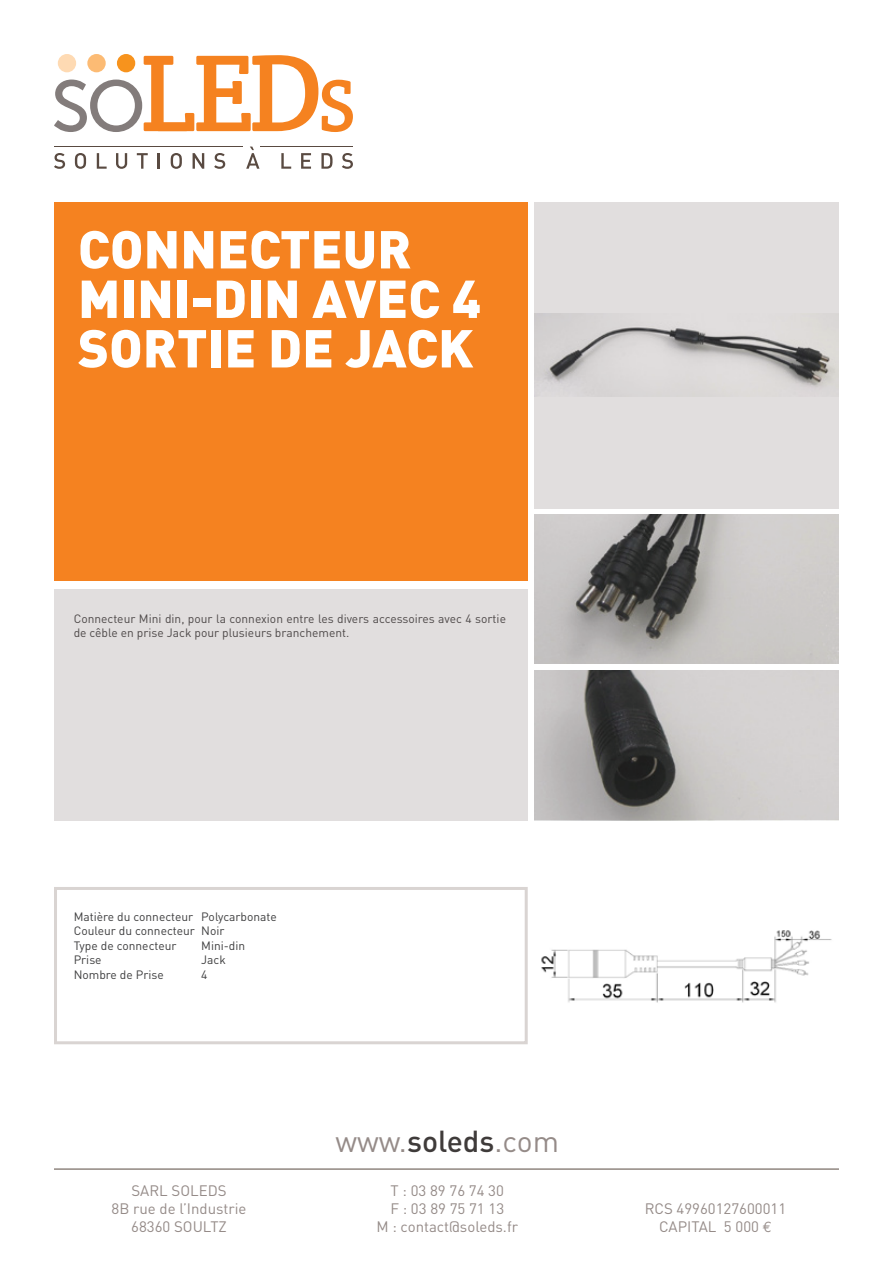
<style>
.page{position:relative;width:893px;height:1263px;background:#fff}
.page>*{position:absolute;margin:0;border:0;box-sizing:border-box;transform-origin:0 0}
.t1{font:900 52.5px/49.5px "DIN";color:#fff}
.t2{font:30px "DIN";color:#958b88}
.t3{font:15px/18px "DIN";color:#958b88;text-align:center}
.t4{font:12px/14.4px "DIN";color:#4e4949}
.t5{font:12px/14.4px "DIN";color:#3e3e3f}
.s1{font-weight:500;color:#3f3b3a}
.s2{font-family:"Euro Mono"}
</style>
<div class="page">
<div style="left:534px;top:202px;width:305px;height:306px;background:#e1dede"></div>
<svg style="left:54px;top:55px;width:299px;height:77px"></svg>
<div style="left:117px;top:54px;width:18px;height:18px;background:#f7931d;border-radius:50%"></div>
<div style="left:87px;top:54px;width:19px;height:18px;background:#fcbb74;border-radius:50%"></div>
<div style="left:58px;top:54px;width:18px;height:18px;background:#fedab3;border-radius:50%"></div>
<svg style="left:54px;top:153px;width:11px;height:16px"></svg>
<svg style="left:75px;top:153px;width:11px;height:16px"></svg>
<svg style="left:97px;top:153px;width:10px;height:16px"></svg>
<svg style="left:116px;top:153px;width:11px;height:16px"></svg>
<svg style="left:137px;top:153px;width:11px;height:16px"></svg>
<svg style="left:158px;top:153px;width:2px;height:16px"></svg>
<svg style="left:171px;top:153px;width:11px;height:16px"></svg>
<svg style="left:193px;top:153px;width:11px;height:16px"></svg>
<svg style="left:214px;top:153px;width:11px;height:16px"></svg>
<svg style="left:246px;top:147px;width:13px;height:22px"></svg>
<svg style="left:281px;top:153px;width:10px;height:16px"></svg>
<svg style="left:301px;top:153px;width:10px;height:16px"></svg>
<svg style="left:321px;top:153px;width:12px;height:16px"></svg>
<svg style="left:342px;top:153px;width:11px;height:16px"></svg>
<hr style="left:260px;top:146px;width:93px;height:1px;background:#594a41">
<hr style="left:54px;top:146px;width:189px;height:1px;background:#594a41">
<div style="left:54px;top:202px;width:474px;height:378px;background:#f58220"></div>
<img style="left:534px;top:314px;width:305px;height:83px">
<div style="left:54px;top:887px;width:474px;height:157px;border:3px solid #d9d4d2"></div>
<div style="left:54px;top:589px;width:474px;height:231px;background:#e1dede"></div>
<hr style="left:54px;top:1169px;width:785px;height:1px;background:#594a41">
<img style="left:534px;top:514px;width:305px;height:150px">
<img style="left:534px;top:670px;width:305px;height:150px">
<img style="left:541px;top:930px;width:291px;height:73px">
<h1 class="t1" style="left:78px;top:222px;width:405px">CONNECTEUR<br>MINI-DIN AVEC 4<br>SORTIE DE JACK</h1>
<p class="t4" style="left:74px;top:611px;width:434px">Connecteur Mini din, pour la connexion entre les divers accessoires avec 4 sortie de cêble en prise Jack pour plusieurs branchement.</p>
<p class="t5" style="left:74px;top:909px;width:205px">Matière du connecteur Polycarbonate<br>Couleur du connecteur Noir<br>Type de connecteur</p>
<p class="t5" style="left:201px;top:938px;width:46px">Mini-din</p>
<p class="t5" style="left:74px;top:952px;width:29px">Prise</p>
<p class="t5" style="left:201px;top:952px;width:26px">Jack</p>
<p class="t5" style="left:74px;top:967px;width:92px">Nombre de Prise</p>
<p class="t5" style="left:201px;top:967px;width:8px">4</p>
<h2 class="t2" style="left:335px;top:1123px;width:225px">www.<span class="s1">soleds</span>.com</h2>
<p class="t3" style="left:112px;top:1182px;width:136px">SARL SOLEDS<br>8B rue de l’Industrie<br>68360 SOULTZ</p>
<p class="t3" style="left:376px;top:1182px;width:143px">T : 03 89 76 74 30<br>F : 03 89 75 71 13<br>M : contact@soleds.fr</p>
<p class="t3" style="left:645px;top:1200px;width:143px">RCS 49960127600011<br>CAPITAL 5 000 <span class="s2">€</span></p>
</div>
